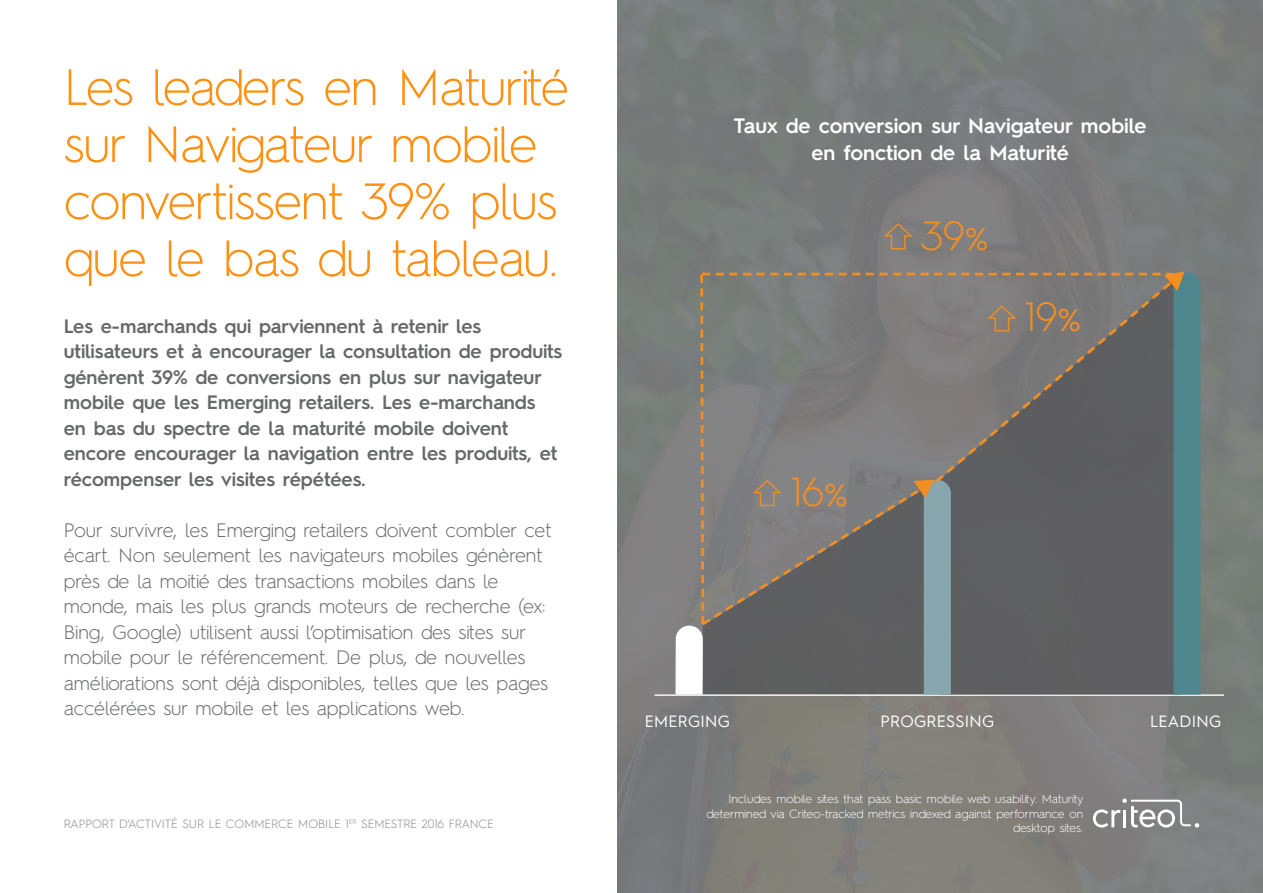
<style>
.page{position:relative;width:1263px;height:893px;background:#fff}
.page>*{position:absolute;margin:0;border:0;box-sizing:border-box;transform-origin:0 0}
.t1{font:300 51px/57px "Hurme Geometric Sans 2";letter-spacing:-.02em;color:#ff9012}
.t2{font:300 40.95px "Hurme Geometric Sans 2";color:#f28e22}
.t3{font:600 21px/27px "Hurme Geometric Sans 2";letter-spacing:-.005em;color:#fff;text-align:center}
.t4{font:300 19.5px/25.5px "Hurme Geometric Sans 2";color:#66686a}
.t5{font:600 19.5px/25.5px "Hurme Geometric Sans 2";color:#66686a}
.t6{font:16.35px "Hurme Geometric Sans 2";letter-spacing:.02em;color:#fff}
.t7{font:300 12px/14.4px "Hurme Geometric Sans 2";color:#fff;text-align:right}
.t8{font:300 12px "Hurme Geometric Sans 2";color:#88898b}
.s1{font-weight:400;font-size:31.35px}
</style>
<div class="page">
<img style="left:617px;top:0;width:646px;height:893px">
<svg style="left:1093px;top:798px;width:106px;height:29px"></svg>
<hr style="left:654px;top:694px;width:570px;height:2px;background:#fff">
<svg style="left:882px;top:222px;width:31px;height:28px"></svg>
<svg style="left:675px;top:271px;width:525px;height:423px;background:#707272"></svg>
<svg style="left:932px;top:277px;width:245px;height:208px;background:#6e6d6d"></svg>
<h1 class="t1" style="left:64px;top:56px;width:507px">Les leaders en Maturité sur Navigateur mobile convertissent 39% plus que le bas du tableau.</h1>
<p class="t5" style="left:64px;top:312px;width:500px">Les e-marchands qui parviennent à retenir les utilisateurs et à encourager la consultation de produits génèrent 39% de conversions en plus sur navigateur mobile que les Emerging retailers. Les e-marchands en bas du spectre de la maturité mobile doivent encore encourager la navigation entre les produits, et récompenser les visites répétées.</p>
<p class="t4" style="left:64px;top:516px;width:489px">Pour survivre, les Emerging retailers doivent combler cet écart. Non seulement les navigateurs mobiles génèrent près de la moitié des transactions mobiles dans le monde, mais les plus grands moteurs de recherche (ex:<br>Bing, Google) utilisent aussi l’optimisation des sites sur mobile pour le référencement. De plus, de nouvelles améliorations sont déjà disponibles, telles que les pages accélérées sur mobile et les applications web.</p>
<p class="t8" style="left:64px;top:815px;width:431px">RAPPORT D’ACTIVITÉ SUR LE COMMERCE MOBILE 1<sup>ER</sup> SEMESTRE 2016 FRANCE</p>
<p class="t3" style="left:734px;top:111px;width:414px">Taux de conversion sur Navigateur mobile en fonction de la Maturité</p>
<h2 class="t2" style="left:791px;top:464px;width:58px">16<span class="s1">%</span></h2>
<h2 class="t2" style="left:921px;top:207px;width:69px">39<span class="s1">%</span></h2>
<h2 class="t2" style="left:1025px;top:289px;width:58px">19<span class="s1">%</span></h2>
<p class="t6" style="left:645px;top:710px;width:87px">EMERGING</p>
<p class="t6" style="left:880px;top:710px;width:115px">PROGRESSING</p>
<p class="t6" style="left:1150px;top:710px;width:73px">LEADING</p>
<p class="t7" style="left:706px;top:791px;width:378px">Includes mobile sites that pass basic mobile web usability. Maturity determined via Criteo-tracked metrics indexed against performance on desktop sites.</p>
</div>
